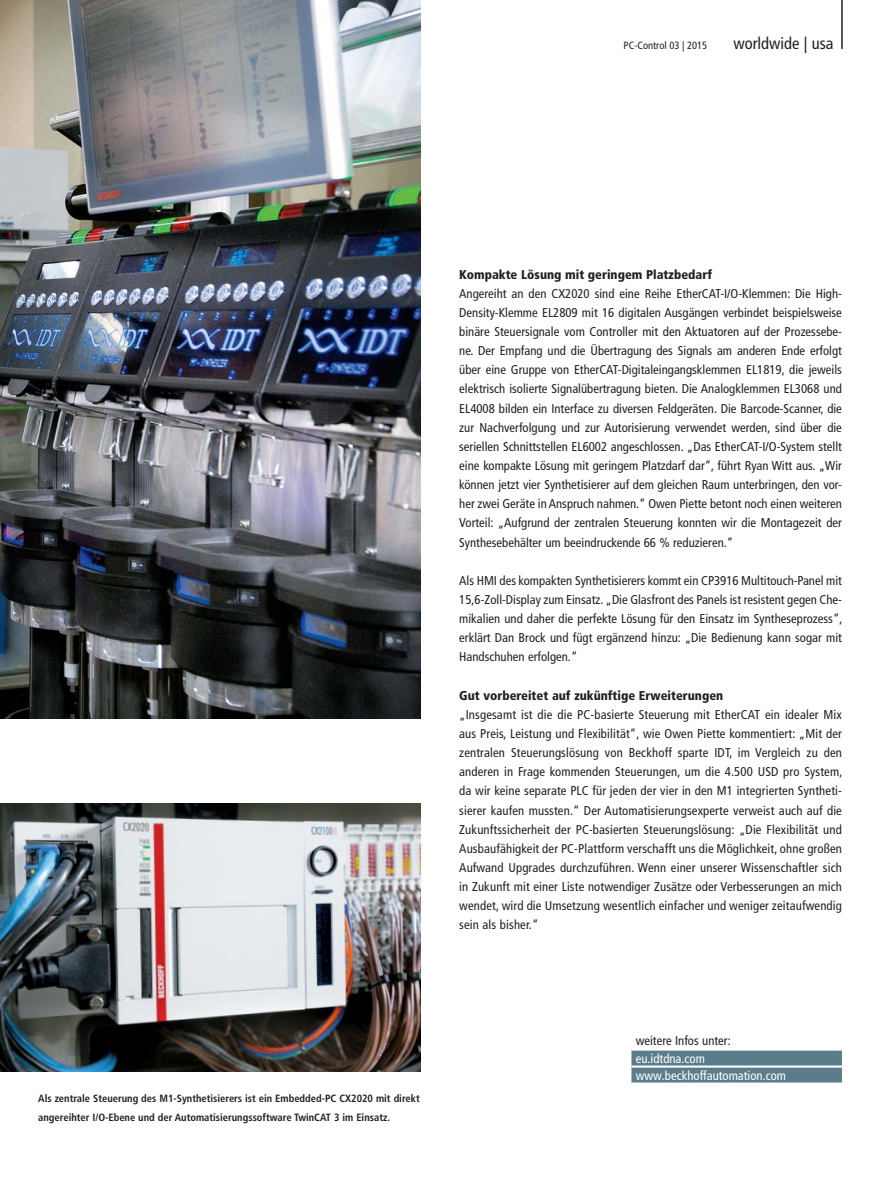
<style>
.page{position:relative;width:893px;height:1191px;background:#fff}
.page>*{position:absolute;margin:0;border:0;box-sizing:border-box;transform-origin:0 0}
.t1{font:condensed 16.5px "Frutiger LT Pro";color:#231f20}
.t2{font:condensed 12.75px/19.2px "Frutiger LT Pro";color:#231f20;text-align:justify}
.t3{font:900 condensed 12.75px "Frutiger LT Pro";color:#231f20}
.t4{font:condensed 12.75px/17px "Frutiger LT Pro";color:#fff}
.t5{font:700 condensed 10.5px/19.2px "Frutiger LT Pro";color:#231f20}
.t6{font:condensed 10.5px "Frutiger LT Pro";color:#231f20}
</style>
<div class="page">
<img style="left:0;top:0;width:421px;height:719px">
<hr style="left:841px;top:0;width:2px;height:49px;background:#231f20">
<svg style="left:631px;top:1050px;width:211px;height:32px;background:#628290"></svg>
<hr style="left:631px;top:1065px;width:211px;height:2px;background:#fff">
<img style="left:0;top:804px;width:421px;height:267px">
<p class="t6" style="left:624px;top:41px;width:85px">PC-Control 03 | 2015</p>
<p class="t1" style="left:733px;top:37px;width:102px">worldwide | usa</p>
<p class="t3" style="left:459px;top:269px;width:254px">Kompakte Lösung mit geringem Platzbedarf</p>
<p class="t2" style="left:459px;top:285px;width:384px">Angereiht an den CX2020 sind eine Reihe EtherCAT-I/O-Klemmen: Die High-Density-Klemme EL2809 mit 16 digitalen Ausgängen verbindet beispielsweise binäre Steuersignale vom Controller mit den Aktuatoren auf der Prozessebe&shy;ne. Der Empfang und die Übertragung des Signals am anderen Ende erfolgt über eine Gruppe von EtherCAT-Digitaleingangsklemmen EL1819, die jeweils elektrisch isolierte Signalübertragung bieten. Die Analogklemmen EL3068 und EL4008 bilden ein Interface zu diversen Feldgeräten. Die Barcode-Scanner, die zur Nachverfolgung und zur Autorisierung verwendet werden, sind über die seriellen Schnittstellen EL6002 angeschlossen. „Das EtherCAT-I/O-System stellt eine kompakte Lösung mit geringem Platzdarf dar“, führt Ryan Witt aus. „Wir können jetzt vier Synthetisierer auf dem gleichen Raum unterbringen, den vor&shy;her zwei Geräte in Anspruch nahmen.“ Owen Piette betont noch einen weiteren Vorteil: „Aufgrund der zentralen Steuerung konnten wir die Montagezeit der Synthesebehälter um beeindruckende 66 % reduzieren.“</p>
<p class="t2" style="left:459px;top:572px;width:385px">Als HMI des kompakten Synthetisierers kommt ein CP3916 Multitouch-Panel mit 15,6-Zoll-Display zum Einsatz. „Die Glasfront des Panels ist resistent gegen Che&shy;mikalien und daher die perfekte Lösung für den Einsatz im Syntheseprozess“, erklärt Dan Brock und fügt ergänzend hinzu: „Die Bedienung kann sogar mit Handschuhen erfolgen.“</p>
<p class="t3" style="left:459px;top:690px;width:265px">Gut vorbereitet auf zukünftige Erweiterungen</p>
<p class="t2" style="left:459px;top:706px;width:385px">„Insgesamt ist die die PC-basierte Steuerung mit EtherCAT ein idealer Mix aus Preis, Leistung und Flexibilität“, wie Owen Piette kommentiert: „Mit der zentralen Steuerungslösung von Beckhoff sparte IDT, im Vergleich zu den anderen in Frage kommenden Steuerungen, um die 4.500 USD pro System, da wir keine separate PLC für jeden der vier in den M1 integrierten Syntheti&shy;sierer kaufen mussten.“ Der Automatisierungsexperte verweist auch auf die Zukunftssicherheit der PC-basierten Steuerungslösung: „Die Flexibilität und Ausbaufähigkeit der PC-Plattform verschafft uns die Möglichkeit, ohne großen Aufwand Upgrades durchzuführen. Wenn einer unserer Wissenschaftler sich in Zukunft mit einer Liste notwendiger Zusätze oder Verbesserungen an mich wendet, wird die Umsetzung wesentlich einfacher und weniger zeitaufwendig sein als bisher.“</p>
<p class="t5" style="left:38px;top:1089px;width:383px">Als zentrale Steuerung des M1-Synthetisierers ist ein Embedded-PC CX2020 mit direkt angereihter I/O-Ebene und der Automatisierungssoftware TwinCAT 3 im Einsatz.</p>
<p class="t2" style="left:636px;top:1032px;width:97px">weitere Infos unter:</p>
<p class="t4" style="left:636px;top:1051px;width:152px">eu.idtdna.com www.beckhoffautomation.com</p>
</div>
